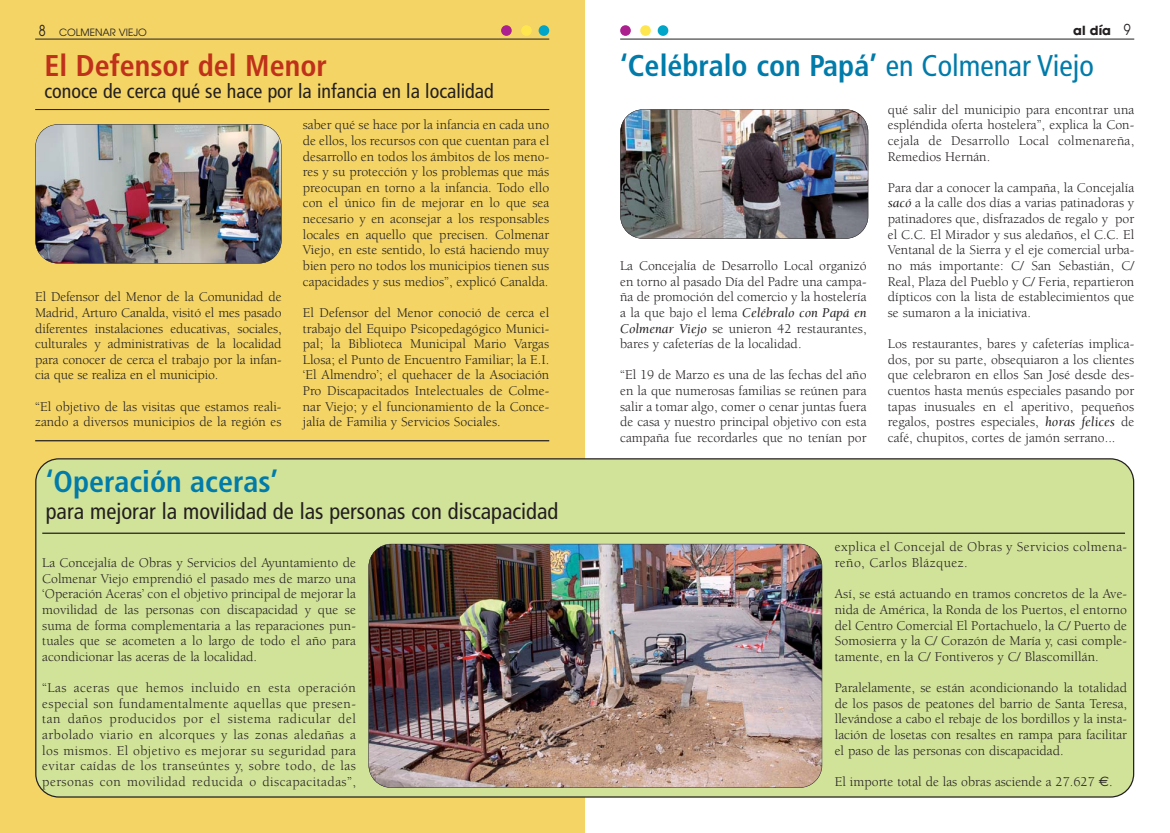
<style>
.page{position:relative;width:1170px;height:833px;background:#fff}
.page>*{position:absolute;margin:0;border:0;box-sizing:border-box;transform-origin:0 0}
.t1{font:700 condensed 30px "Frutiger";color:#007baa}
.t2{font:700 condensed 30px "Frutiger";color:#bf311a}
.t3{font:condensed 22.5px "Frutiger";color:#231f20}
.t4{font:condensed 20px "Frutiger";color:#231f20}
.t5{font:13.75px/15.6px "Berkeley";color:#231f20;text-align:justify}
.t6{font:13.75px/15.6px "Berkeley";letter-spacing:.03em;color:#231f20}
.t7{font:700 12.5px "Avant Garde";color:#231f20}
.t8{font:10px "Avant Garde";color:#231f20}
.s1{font-size:15px}
.s2{font-weight:400;font-size:15px}
.s3{font-weight:400}
.s4{font-style:italic}
.s5{font-family:"Euro Sans"}
</style>
<div class="page">
<div style="left:0;top:0;width:584px;height:833px;background:#f4d464"></div>
<div style="left:35px;top:458px;width:1099px;height:339px;background:#d1e399"></div>
<div style="left:620px;top:25px;width:10px;height:11px;background:#ab208e;border-radius:50%"></div>
<div style="left:640px;top:25px;width:10px;height:11px;background:#ffe64f;border-radius:50%"></div>
<div style="left:657px;top:25px;width:11px;height:11px;background:#00a5c7;border-radius:50%"></div>
<hr style="left:620px;top:39px;width:514px;height:1px;background:#231f20">
<hr style="left:35px;top:39px;width:514px;height:1px;background:#231f20">
<div style="left:501px;top:25px;width:10px;height:11px;background:#ab208e;border-radius:50%"></div>
<div style="left:521px;top:25px;width:10px;height:11px;background:#ffe64f;border-radius:50%"></div>
<div style="left:538px;top:25px;width:11px;height:11px;background:#00a5c7;border-radius:50%"></div>
<img style="left:620px;top:109px;width:248px;height:130px;border-radius:23px">
<div style="left:620px;top:109px;width:248px;height:130px;border:1px solid #231f20;border-radius:23px"></div>
<hr style="left:35px;top:109px;width:514px;height:1px;background:#231f20">
<img style="left:36px;top:124px;width:245px;height:139px;border-radius:23px">
<div style="left:35px;top:124px;width:246px;height:139px;border:1px solid #231f20;border-radius:23px"></div>
<img style="left:368px;top:544px;width:454px;height:243px;border-radius:23px">
<div style="left:368px;top:544px;width:454px;height:244px;border:1px solid #231f20;border-radius:23px"></div>
<hr style="left:35px;top:440px;width:514px;height:1px;background:#231f20">
<hr style="left:42px;top:532px;width:1082px;height:2px;background:#231f20">
<p class="t8" style="left:39px;top:29px;width:110px"><span class="s1">8</span> COLMENAR VIEJO</p>
<p class="t7" style="left:1073px;top:26px;width:59px">al día <span class="s2">9</span></p>
<h1 class="t2" style="left:44px;top:53px;width:284px">El Defensor del Menor</h1>
<h3 class="t4" style="left:44px;top:83px;width:451px">conoce de cerca qué se hace por la infancia en la localidad</h3>
<p class="t5" style="left:35px;top:290px;width:248px">El Defensor del Menor de la Comunidad de Madrid, Arturo Canalda, visitó el mes pasado diferentes instalaciones educativas, sociales, culturales y administrativas de la localidad para conocer de cerca el trabajo por la infan&shy;cia que se realiza en el municipio.</p>
<p class="t5" style="left:35px;top:400px;width:248px">“El objetivo de las visitas que estamos reali&shy;zando a diversos municipios de la región es</p>
<p class="t5" style="left:303px;top:118px;width:248px">saber qué se hace por la infancia en cada uno de ellos, los recursos con que cuentan para el desarrollo en todos los ámbitos de los meno&shy;res y su protección y los problemas que más preocupan en torno a la infancia. Todo ello con el único fin de mejorar en lo que sea necesario y en aconsejar a los responsables locales en aquello que precisen. Colmenar Viejo, en este sentido, lo está haciendo muy bien pero no todos los municipios tienen sus capacidades y sus medios”, explicó Canalda.</p>
<p class="t5" style="left:303px;top:306px;width:248px">El Defensor del Menor conoció de cerca el trabajo del Equipo Psicopedagógico Munici&shy;pal; la Biblioteca Municipal Mario Vargas Llosa; el Punto de Encuentro Familiar; la E.I. ‘El Almendro’; el quehacer de la Asociación Pro Discapacitados Intelectuales de Colme&shy;nar Viejo; y el funcionamiento de la Conce&shy;jalía de Familia y Servicios Sociales.</p>
<h1 class="t1" style="left:46px;top:469px;width:234px">‘Operación aceras’</h1>
<h2 class="t3" style="left:46px;top:502px;width:514px">para mejorar la movilidad de las personas con discapacidad</h2>
<p class="t5" style="left:42px;top:556px;width:315px">La Concejalía de Obras y Servicios del Ayuntamiento de Colmenar Viejo emprendió el pasado mes de marzo una ‘Operación Aceras’ con el objetivo principal de mejorar la movilidad de las personas con discapacidad y que se suma de forma complementaria a las reparaciones pun&shy;tuales que se acometen a lo largo de todo el año para acondicionar las aceras de la localidad.</p>
<p class="t5" style="left:42px;top:681px;width:315px">“Las aceras que hemos incluido en esta operación especial son fundamentalmente aquellas que presen&shy;tan daños producidos por el sistema radicular del arbolado viario en alcorques y las zonas aledañas a los mismos. El objetivo es mejorar su seguridad para evitar caídas de los transeúntes y, sobre todo, de las personas con movilidad reducida o discapacitadas”,</p>
<h1 class="t1" style="left:620px;top:53px;width:475px">‘Celébralo con Papá’ <span class="s3">en Colmenar Viejo</span></h1>
<p class="t5" style="left:620px;top:259px;width:248px">La Concejalía de Desarrollo Local organizó en torno al pasado Día del Padre una campa&shy;ña de promoción del comercio y la hostelería a la que bajo el lema <span class="s4">Celébralo con Papá en Colmenar Viejo</span> se unieron 42 restaurantes, bares y cafeterías de la localidad.</p>
<p class="t5" style="left:620px;top:368px;width:248px">“El 19 de Marzo es una de las fechas del año en la que numerosas familias se reúnen para salir a tomar algo, comer o cenar juntas fuera de casa y nuestro principal objetivo con esta campaña fue recordarles que no tenían por</p>
<p class="t5" style="left:887px;top:103px;width:248px">qué salir del municipio para encontrar una espléndida oferta hostelera”, explica la Con&shy;cejala de Desarrollo Local colmenareña, Remedios Hernán.</p>
<p class="t5" style="left:887px;top:181px;width:248px">Para dar a conocer la campaña, la Concejalía <span class="s4">sacó</span> a la calle dos días a varias patinadoras y patinadores que, disfrazados de regalo y por el C.C. El Mirador y sus aledaños, el C.C. El Ventanal de la Sierra y el eje comercial urba&shy;no más importante: C/ San Sebastián, C/ Real, Plaza del Pueblo y C/ Feria, repartieron dípticos con la lista de establecimientos que se sumaron a la iniciativa.</p>
<p class="t5" style="left:887px;top:337px;width:248px">Los restaurantes, bares y cafeterías implica&shy;dos, por su parte, obsequiaron a los clientes que celebraron en ellos San José desde des&shy;cuentos hasta menús especiales pasando por tapas inusuales en el aperitivo, pequeños regalos, postres especiales, <span class="s4">horas felices</span> de café, chupitos, cortes de jamón serrano...</p>
<p class="t6" style="left:834px;top:540px;width:294px">explica el Concejal de Obras y Servicios colmena&shy;reño, Carlos Blázquez.</p>
<p class="t5" style="left:834px;top:587px;width:294px">Así, se está actuando en tramos concretos de la Ave&shy;nida de América, la Ronda de los Puertos, el entorno del Centro Comercial El Portachuelo, la C/ Puerto de Somosierra y la C/ Corazón de María y, casi comple&shy;tamente, en la C/ Fontiveros y C/ Blascomillán.</p>
<p class="t5" style="left:834px;top:681px;width:294px">Paralelamente, se están acondicionando la totalidad de los pasos de peatones del barrio de Santa Teresa, llevándose a cabo el rebaje de los bordillos y la insta&shy;lación de losetas con resaltes en rampa para facilitar el paso de las personas con discapacidad.</p>
<p class="t5" style="left:834px;top:775px;width:279px">El importe total de las obras asciende a 27.627 <span class="s5">€</span>.</p>
</div>
